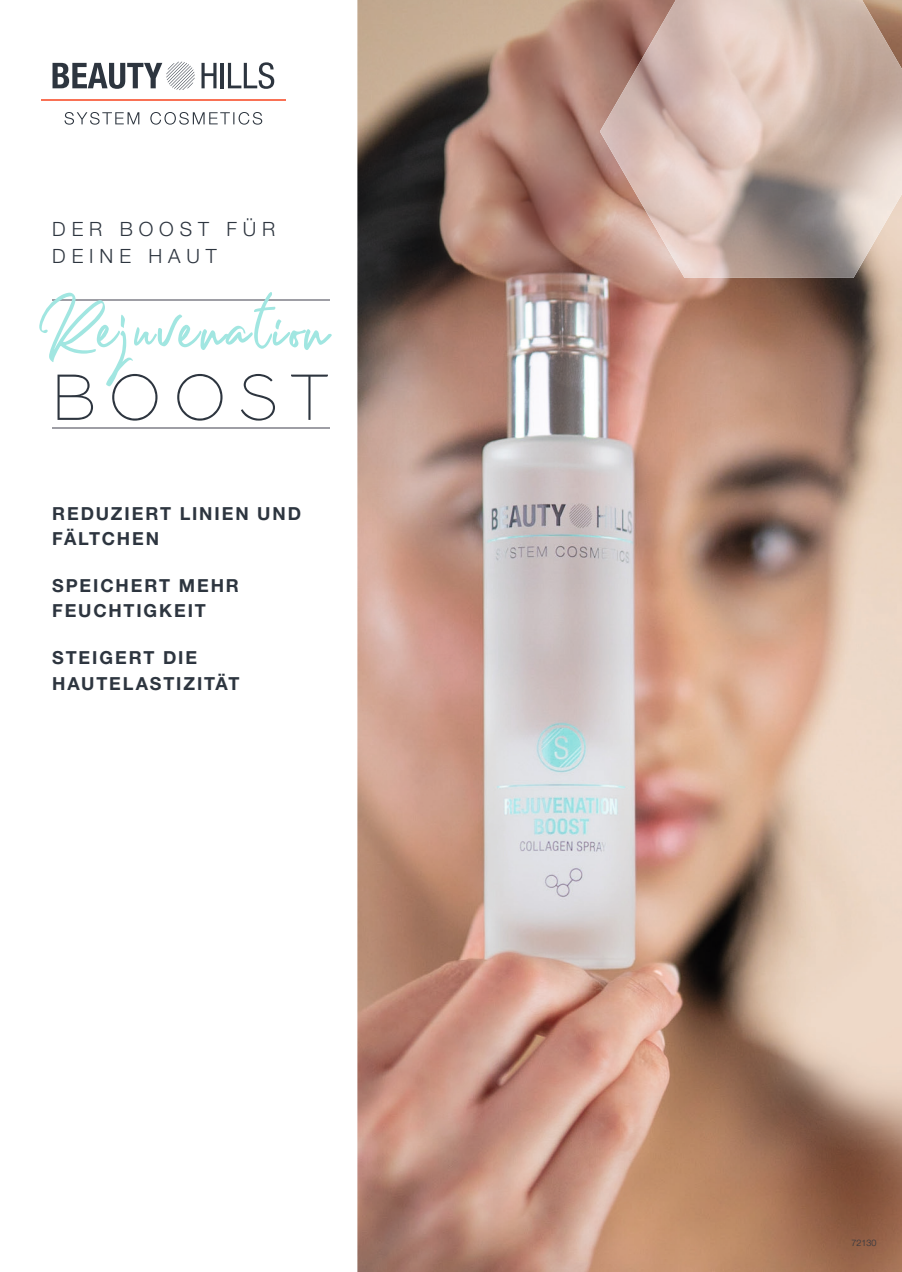
<style>
.page{position:relative;width:902px;height:1272px;background:#fff}
.page>*{position:absolute;margin:0;border:0;box-sizing:border-box;transform-origin:0 0}
.t1{font:102.9px "Dellamonde";letter-spacing:.035em;color:#a1e6e1}
.t2{font:65.55px "Exophis";letter-spacing:.185em;color:#2d353f}
.t3{font:300 19.65px/26.2px "Helvetica Neue LT Pro";letter-spacing:.3em;color:#2d353f}
.t4{font:700 18px/25.5px "Helvetica Neue LT Pro";letter-spacing:.105em;color:#2d353f}
.t5{font:300 9px "Helvetica Neue LT Pro";color:#2d353f}
</style>
<div class="page">
<img style="left:357px;top:0;width:544px;height:1271px">
<hr style="left:41px;top:99px;width:245px;height:1px;background:#f97155">
<svg style="left:201px;top:63px;width:15px;height:25px"></svg>
<hr style="left:221px;top:63px;width:3px;height:25px;background:#2d353f">
<svg style="left:228px;top:62px;width:46px;height:27px"></svg>
<svg style="left:52px;top:62px;width:143px;height:28px"></svg>
<svg style="left:64px;top:112px;width:198px;height:13px"></svg>
<hr style="left:52px;top:300px;width:277px;height:1px;background:#9e9ea5">
<hr style="left:52px;top:427px;width:277px;height:2px;background:#9e9ea5">
<img style="left:600px;top:0;width:301px;height:278px">
<p class="t3" style="left:52px;top:216px;width:224px">DER BOOST FÜR<br>DEINE HAUT</p>
<h1 class="t1" style="left:39px;top:270px;width:291px">Rejuvenation</h1>
<h2 class="t2" style="left:52px;top:361px;width:278px">BOOST</h2>
<p class="t4" style="left:52px;top:500px;width:250px">REDUZIERT LINIEN UND<br>FÄLTCHEN</p>
<p class="t4" style="left:52px;top:572px;width:188px">SPEICHERT MEHR<br>FEUCHTIGKEIT</p>
<p class="t4" style="left:52px;top:644px;width:188px">STEIGERT DIE<br>HAUTELASTIZITÄT</p>
<p class="t5" style="left:851px;top:1237px;width:27px">72130</p>
</div>
